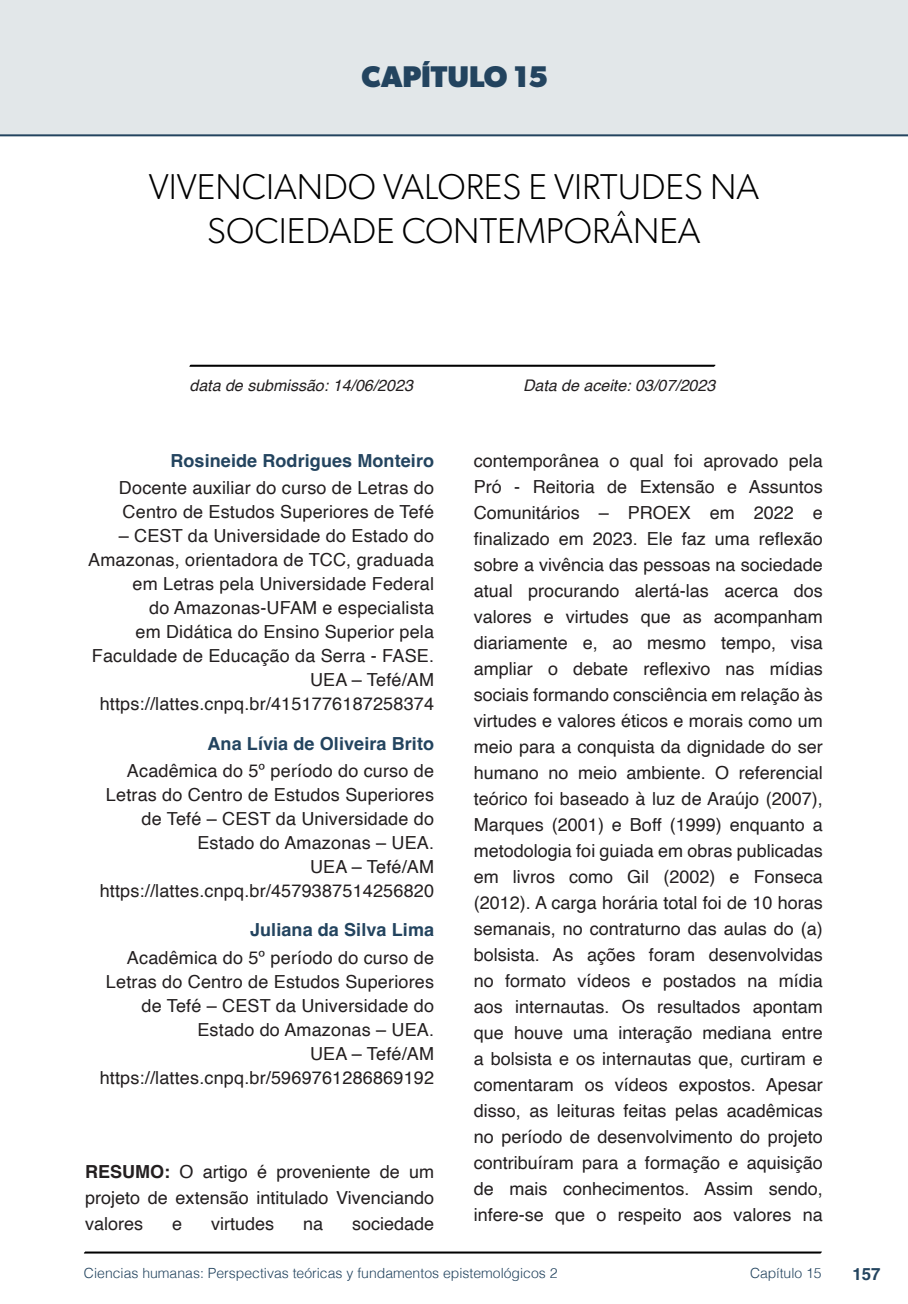
<style>
.page{position:relative;width:908px;height:1304px;background:#fff}
.page>*{position:absolute;margin:0;border:0;box-sizing:border-box;transform-origin:0 0}
.nome_artigos{font:300 36px/44px "Gibson";color:#000;text-align:center}
.capítulos{font:700 30px "Gibson";color:#23445f}
.Resumos_e_PC_TXT{font:18px/26px "Helvetica";color:#231f20;text-align:justify}
.info_autores{font:18px/24px "Helvetica";letter-spacing:.01em;color:#231f20;text-align:right}
.nome_autores{font:700 18px "Helvetica";letter-spacing:.005em;color:#23445f}
.t1{font:700 16.8px "Helvetica";color:#23445f}
.data{font:italic 16px "Helvetica";color:#231f20}
.t2{font:300 14px "Helvetica";color:#23445f}
.s1{font-weight:700}
</style>
<div class="page">
<svg style="left:84px;top:1251px;width:737px;height:3px;background:#515151"></svg>
<div style="left:0;top:0;width:907px;height:136px;background:#e2e7e9"></div>
<div style="left:44px;top:72px;width:68px;height:61px;background:#e2e7e9"></div>
<svg style="left:189px;top:364px;width:526px;height:3px;background:#4f4f4f"></svg>
<p class="capítulos" style="left:361px;top:58px;width:188px">CAPÍTULO 15</p>
<p class="nome_artigos" style="left:149px;top:164px;width:611px">VIVENCIANDO VALORES E VIRTUDES NA<br>SOCIEDADE CONTEMPORÂNEA</p>
<p class="data" style="left:189px;top:373px;width:225px">data de submissão: 14/06/2023</p>
<p class="data" style="left:523px;top:373px;width:194px">Data de aceite: 03/07/2023</p>
<p class="nome_autores" style="left:170px;top:450px;width:265px">Rosineide Rodrigues Monteiro</p>
<p class="info_autores" style="left:119px;top:477px;width:316px;text-align:left">Docente auxiliar do curso de Letras do<br>Centro de Estudos Superiores de Tefé</p>
<p class="info_autores" style="left:88px;top:525px;width:347px">– CEST da Universidade do Estado do Amazonas, orientadora de TCC, graduada em Letras pela Universidade Federal<br>do Amazonas-UFAM e especialista<br>em Didática do Ensino Superior pela Faculdade de Educação da Serra - FASE.</p>
<p class="info_autores" style="left:310px;top:669px;width:125px">UEA – Tefé/AM</p>
<p class="info_autores" style="left:100px;top:693px;width:336px">https://lattes.cnpq.br/4151776187258374</p>
<p class="nome_autores" style="left:207px;top:732px;width:228px">Ana Lívia de Oliveira Brito</p>
<p class="info_autores" style="left:106px;top:759px;width:329px">Acadêmica do 5º período do curso de<br>Letras do Centro de Estudos Superiores de Tefé – CEST da Universidade do<br>Estado do Amazonas – UEA.</p>
<p class="info_autores" style="left:310px;top:855px;width:125px">UEA – Tefé/AM</p>
<p class="info_autores" style="left:100px;top:879px;width:336px">https://lattes.cnpq.br/4579387514256820</p>
<p class="nome_autores" style="left:250px;top:919px;width:185px">Juliana da Silva Lima</p>
<p class="info_autores" style="left:106px;top:946px;width:329px">Acadêmica do 5º período do curso de<br>Letras do Centro de Estudos Superiores de Tefé – CEST da Universidade do<br>Estado do Amazonas – UEA.</p>
<p class="info_autores" style="left:310px;top:1042px;width:125px">UEA – Tefé/AM</p>
<p class="info_autores" style="left:100px;top:1066px;width:336px">https://lattes.cnpq.br/5969761286869192</p>
<p class="Resumos_e_PC_TXT" style="left:85px;top:1159px;width:350px"><span class="s1">RESUMO:</span> O artigo é proveniente de um projeto de extensão intitulado Vivenciando valores</p>
<p class="Resumos_e_PC_TXT" style="left:172px;top:1211px;width:12px">e</p>
<p class="Resumos_e_PC_TXT" style="left:211px;top:1211px;width:65px">virtudes</p>
<p class="Resumos_e_PC_TXT" style="left:303px;top:1211px;width:22px">na</p>
<p class="Resumos_e_PC_TXT" style="left:352px;top:1211px;width:84px">sociedade</p>
<p class="Resumos_e_PC_TXT" style="left:473px;top:448px;width:350px">contemporânea o qual foi aprovado pela Pró - Reitoria de Extensão e Assuntos Comunitários – PROEX em 2022 e finalizado em 2023. Ele faz uma reflexão sobre a vivência das pessoas na sociedade atual procurando alertá-las acerca dos valores e virtudes que as acompanham diariamente e, ao mesmo tempo, visa ampliar o debate reflexivo nas mídias sociais formando consciência em relação às virtudes e valores éticos e morais como um meio para a conquista da dignidade do ser humano no meio ambiente. O referencial teórico foi baseado à luz de Araújo (2007), Marques (2001) e Boff (1999) enquanto a metodologia foi guiada em obras publicadas em livros como Gil (2002) e Fonseca (2012). A carga horária total foi de 10 horas semanais, no contraturno das aulas do (a) bolsista. As ações foram desenvolvidas no formato vídeos e postados na mídia aos internautas. Os resultados apontam que houve uma interação mediana entre a bolsista e os internautas que, curtiram e comentaram os vídeos expostos. Apesar disso, as leituras feitas pelas acadêmicas no período de desenvolvimento do projeto contribuíram para a formação e aquisição de mais conhecimentos. Assim sendo, infere-se que o respeito aos valores na</p>
<p class="t2" style="left:84px;top:1261px;width:475px">Ciencias humanas: Perspectivas teóricas y fundamentos epistemológicos 2</p>
<p class="t2" style="left:749px;top:1261px;width:73px">Capítulo 15</p>
<p class="t1" style="left:851px;top:1264px;width:30px">157</p>
</div>
